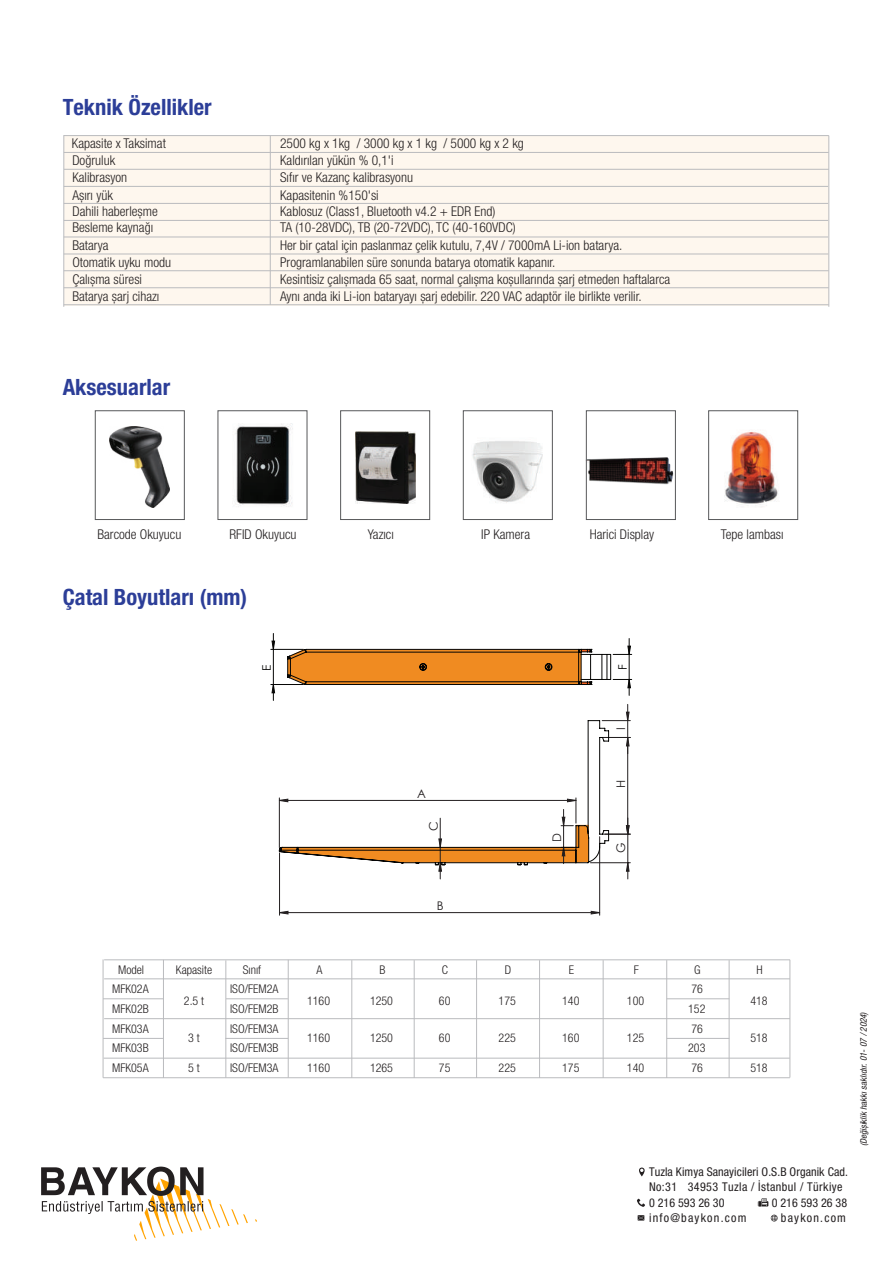
<style>
.page{position:relative;width:893px;height:1263px;background:#fff}
.page>*{position:absolute;margin:0;border:0;box-sizing:border-box;transform-origin:0 0}
.t1{font:700 condensed 22.5px "Helvetica Neue LT Pro";color:#2c3e98}
.t2{font:300 condensed 13.5px/17px "Helvetica Neue LT Pro";color:#231f20}
.t3{font:300 condensed 12px/19.8px "Helvetica Neue LT Pro";color:#231f20}
.t4{font:condensed 12px/14.5px "Helvetica Neue LT Pro";letter-spacing:.005em;color:#231f20}
.t5{font:condensed 12px/15.1px "Helvetica Neue LT Pro";letter-spacing:.1em;color:#231f20}
.t6{font:12px "Century Gothic";color:#231f20}
.t7{font:11.7px "Century Gothic";color:#050504}
.t8{font:italic condensed 9px "Helvetica Neue LT Pro";color:#231f20}
.s1{font-size:9.3px}
</style>
<div class="page">
<div style="left:64px;top:135px;width:765px;height:170px;background:#fef7ee"></div>
<hr style="left:829px;top:136px;width:1px;height:171px;background:#babbbe">
<hr style="left:64px;top:135px;width:1px;height:172px;background:#babbbe">
<hr style="left:270px;top:136px;width:1px;height:169px;background:#babbbe">
<hr style="left:64px;top:186px;width:764px;height:1px;background:#babbbe">
<hr style="left:64px;top:152px;width:765px;height:1px;background:#babbbe">
<hr style="left:64px;top:203px;width:764px;height:1px;background:#babbbe">
<hr style="left:64px;top:220px;width:764px;height:1px;background:#babbbe">
<hr style="left:64px;top:237px;width:764px;height:1px;background:#babbbe">
<hr style="left:64px;top:254px;width:764px;height:1px;background:#babbbe">
<hr style="left:64px;top:270px;width:765px;height:1px;background:#babbbe">
<hr style="left:64px;top:287px;width:765px;height:1px;background:#babbbe">
<hr style="left:64px;top:304px;width:765px;height:1px;background:#babbbe">
<hr style="left:64px;top:169px;width:765px;height:1px;background:#babbbe">
<hr style="left:64px;top:135px;width:765px;height:1px;background:#babbbe">
<svg style="left:271px;top:685px;width:4px;height:15px"></svg>
<hr style="left:273px;top:649px;width:1px;height:35px;background:#050504">
<svg style="left:271px;top:633px;width:4px;height:16px"></svg>
<hr style="left:271px;top:684px;width:32px;height:1px;background:#050504">
<hr style="left:271px;top:649px;width:32px;height:1px;background:#050504">
<svg style="left:287px;top:638px;width:345px;height:57px"></svg>
<svg style="left:280px;top:910px;width:319px;height:5px"></svg>
<hr style="left:279px;top:853px;width:1px;height:62px;background:#231f20">
<hr style="left:599px;top:837px;width:1px;height:78px;background:#231f20">
<hr style="left:280px;top:912px;width:320px;height:1px;background:#231f20">
<svg style="left:609px;top:704px;width:21px;height:50px"></svg>
<svg style="left:609px;top:818px;width:21px;height:61px"></svg>
<hr style="left:627px;top:737px;width:1px;height:97px;background:#231f20">
<svg style="left:279px;top:720px;width:330px;height:146px"></svg>
<img style="left:110px;top:426px;width:60px;height:81px">
<div style="left:95px;top:410px;width:90px;height:110px;border:1px solid #57585a"></div>
<img style="left:356px;top:432px;width:59px;height:72px">
<div style="left:340px;top:410px;width:90px;height:110px;border:1px solid #57585a"></div>
<img style="left:588px;top:457px;width:85px;height:27px">
<div style="left:586px;top:410px;width:90px;height:110px;border:1px solid #57585a"></div>
<img style="left:724px;top:432px;width:54px;height:75px">
<div style="left:708px;top:410px;width:90px;height:110px;border:1px solid #57585a"></div>
<div style="left:218px;top:410px;width:89px;height:110px;border:1px solid #57585a"></div>
<div style="left:463px;top:410px;width:90px;height:110px;border:1px solid #57585a"></div>
<img style="left:472px;top:441px;width:71px;height:62px">
<hr style="left:103px;top:959px;width:1px;height:119px;background:#babbbe">
<hr style="left:163px;top:960px;width:1px;height:118px;background:#babbbe">
<hr style="left:226px;top:960px;width:1px;height:118px;background:#babbbe">
<hr style="left:288px;top:960px;width:1px;height:118px;background:#babbbe">
<hr style="left:414px;top:960px;width:1px;height:118px;background:#babbbe">
<hr style="left:352px;top:960px;width:1px;height:118px;background:#babbbe">
<hr style="left:104px;top:1018px;width:686px;height:1px;background:#babbbe">
<hr style="left:103px;top:998px;width:60px;height:1px;background:#babbbe">
<hr style="left:226px;top:998px;width:62px;height:1px;background:#babbbe">
<hr style="left:667px;top:998px;width:62px;height:1px;background:#babbbe">
<hr style="left:104px;top:978px;width:686px;height:1px;background:#babbbe">
<hr style="left:104px;top:959px;width:686px;height:1px;background:#babbbe">
<hr style="left:103px;top:1038px;width:60px;height:1px;background:#babbbe">
<hr style="left:225px;top:1038px;width:63px;height:1px;background:#babbbe">
<hr style="left:104px;top:1058px;width:686px;height:1px;background:#babbbe">
<hr style="left:103px;top:1077px;width:687px;height:1px;background:#babbbe">
<hr style="left:667px;top:1038px;width:62px;height:1px;background:#babbbe">
<hr style="left:476px;top:960px;width:1px;height:118px;background:#babbbe">
<hr style="left:539px;top:960px;width:1px;height:118px;background:#babbbe">
<hr style="left:603px;top:960px;width:1px;height:118px;background:#babbbe">
<hr style="left:729px;top:960px;width:1px;height:118px;background:#babbbe">
<hr style="left:666px;top:960px;width:1px;height:118px;background:#babbbe">
<hr style="left:790px;top:960px;width:1px;height:117px;background:#babbbe">
<img style="left:235px;top:423px;width:58px;height:84px">
<svg style="left:41px;top:1166px;width:207px;height:75px"></svg>
<svg style="left:638px;top:1215px;width:6px;height:5px"></svg>
<svg style="left:639px;top:1167px;width:6px;height:9px"></svg>
<svg style="left:637px;top:1199px;width:8px;height:8px"></svg>
<svg style="left:758px;top:1198px;width:10px;height:9px"></svg>
<svg style="left:771px;top:1215px;width:7px;height:6px"></svg>
<h1 class="t1" style="left:63px;top:94px;width:151px">Teknik Özellikler</h1>
<p class="t2" style="left:72px;top:135px;width:96px">Kapasite x Taksimat<br>Doğruluk<br>Kalibrasyon</p>
<p class="t2" style="left:280px;top:135px;width:245px">2500 kg x 1kg / 3000 kg x 1 kg / 5000 kg x 2 kg<br>Kaldırılan yükün % 0,1'i<br>Sıfır ve Kazanç kalibrasyonu<br>Kapasitenin %150'si<br>Kablosuz (Class1, Bluetooth v4.2 + EDR End)</p>
<p class="t2" style="left:280px;top:237px;width:392px">Her bir çatal için paslanmaz çelik kutulu, 7,4V / 7000mA Li-ion batarya.<br>Programlanabilen süre sonunda batarya otomatik kapanır.<br>Kesintisiz çalıșmada 65 saat, normal çalıșma koșullarında șarj etmeden haftalarca Aynı anda iki Li-ion bataryayı șarj edebilir. 220 VAC adaptör ile birlikte verilir.</p>
<p class="t2" style="left:72px;top:186px;width:87px;line-height:16.5px">Așırı yük<br>Dahili haberleșme</p>
<p class="t2" style="left:72px;top:219px;width:82px">Besleme kaynağı</p>
<p class="t2" style="left:280px;top:219px;width:237px">TA (10-28VDC), TB (20-72VDC), TC (40-160VDC)</p>
<p class="t2" style="left:72px;top:253px;width:100px">Otomatik uyku modu<br>Çalıșma süresi</p>
<p class="t2" style="left:72px;top:237px;width:38px">Batarya</p>
<p class="t2" style="left:72px;top:287px;width:88px">Batarya șarj cihazı</p>
<h1 class="t1" style="left:63px;top:373px;width:109px">Aksesuarlar</h1>
<p class="t2" style="left:97px;top:525px;width:85px">Barcode Okuyucu</p>
<p class="t2" style="left:230px;top:525px;width:68px">RFID Okuyucu</p>
<p class="t2" style="left:368px;top:525px;width:28px">Yazıcı</p>
<p class="t2" style="left:481px;top:525px;width:50px">IP Kamera</p>
<p class="t2" style="left:590px;top:525px;width:66px">Harici Display</p>
<p class="t2" style="left:721px;top:525px;width:64px">Tepe lambası</p>
<h1 class="t1" style="left:63px;top:583px;width:186px">Çatal Boyutları (mm)</h1>
<p class="t7" style="left:258px;top:671px;width:8px;rotate:-90deg">E</p>
<p class="t7" style="left:614px;top:670px;width:7px;rotate:-90deg">F</p>
<p class="t3" style="left:230px;top:960px;width:50px;line-height:18.6px;text-align:center">Sınıf<br>ISO/FEM2A</p>
<p class="t3" style="left:230px;top:998px;width:50px">ISO/FEM2B</p>
<p class="t3" style="left:176px;top:960px;width:38px">Kapasite</p>
<p class="t3" style="left:184px;top:991px;width:22px">2.5 t</p>
<p class="t3" style="left:188px;top:1028px;width:13px">3 t</p>
<p class="t3" style="left:188px;top:1057px;width:13px">5 t</p>
<p class="t3" style="left:118px;top:960px;width:27px">Model</p>
<p class="t3" style="left:112px;top:978px;width:38px">MFK02A<br>MFK02B</p>
<p class="t3" style="left:112px;top:1018px;width:38px">MFK03A<br>MFK03B</p>
<p class="t3" style="left:230px;top:1018px;width:50px">ISO/FEM3A<br>ISO/FEM3B</p>
<p class="t3" style="left:112px;top:1057px;width:38px">MFK05A</p>
<p class="t3" style="left:230px;top:1057px;width:50px">ISO/FEM3A</p>
<p class="t3" style="left:317px;top:960px;width:7px">A</p>
<p class="t3" style="left:307px;top:991px;width:25px">1160</p>
<p class="t3" style="left:307px;top:1028px;width:25px">1160</p>
<p class="t3" style="left:307px;top:1057px;width:25px">1160</p>
<p class="t6" style="left:417px;top:785px;width:10px">A</p>
<p class="t6" style="left:425px;top:831px;width:11px;rotate:-90deg">C</p>
<p class="t6" style="left:437px;top:897px;width:8px">B</p>
<p class="t3" style="left:380px;top:960px;width:7px">B</p>
<p class="t3" style="left:442px;top:960px;width:8px">C</p>
<p class="t3" style="left:370px;top:991px;width:25px">1250</p>
<p class="t3" style="left:439px;top:991px;width:13px">60</p>
<p class="t3" style="left:370px;top:1028px;width:25px">1250</p>
<p class="t3" style="left:370px;top:1057px;width:25px">1265</p>
<p class="t3" style="left:439px;top:1028px;width:13px">60</p>
<p class="t3" style="left:439px;top:1057px;width:13px">75</p>
<p class="t6" style="left:548px;top:842px;width:10px;rotate:-90deg">D</p>
<p class="t6" style="left:612px;top:730px;width:4px;rotate:-90deg">I</p>
<p class="t6" style="left:612px;top:788px;width:10px;rotate:-90deg">H</p>
<p class="t6" style="left:612px;top:853px;width:12px;rotate:-90deg">G</p>
<p class="t3" style="left:505px;top:960px;width:8px">D</p>
<p class="t3" style="left:569px;top:960px;width:7px">E</p>
<p class="t3" style="left:634px;top:960px;width:7px">F</p>
<p class="t3" style="left:694px;top:960px;width:8px">G</p>
<p class="t3" style="left:756px;top:960px;width:8px">H</p>
<p class="t3" style="left:499px;top:991px;width:19px">175</p>
<p class="t3" style="left:499px;top:1028px;width:19px">225</p>
<p class="t3" style="left:499px;top:1057px;width:19px">225</p>
<p class="t3" style="left:562px;top:991px;width:19px">140</p>
<p class="t3" style="left:562px;top:1028px;width:19px">160</p>
<p class="t3" style="left:562px;top:1057px;width:19px">175</p>
<p class="t3" style="left:627px;top:991px;width:19px">100</p>
<p class="t3" style="left:627px;top:1028px;width:19px">125</p>
<p class="t3" style="left:627px;top:1057px;width:19px">140</p>
<p class="t3" style="left:688px;top:978px;width:19px">76<br>152<br>76<br>203</p>
<p class="t3" style="left:691px;top:1057px;width:13px">76</p>
<p class="t3" style="left:750px;top:991px;width:19px">418</p>
<p class="t3" style="left:750px;top:1028px;width:19px">518</p>
<p class="t3" style="left:750px;top:1057px;width:19px">518</p>
<p class="t8" style="left:858px;top:1146px;width:136px;rotate:-90deg">(Değișiklik hakkı saklıdır. <span class="s1">01- 07 / 2024)</span></p>
<p class="t4" style="left:649px;top:1164px;width:200px">Tuzla Kimya Sanayicileri O.S.B Organik Cad.<br>No:31 34953 Tuzla / İstanbul / Türkiye</p>
<p class="t5" style="left:649px;top:1195px;width:99px">0 216 593 26 30 info@baykon.com</p>
<p class="t5" style="left:772px;top:1195px;width:77px;text-align:right">0 216 593 26 38 baykon.com</p>
</div>
